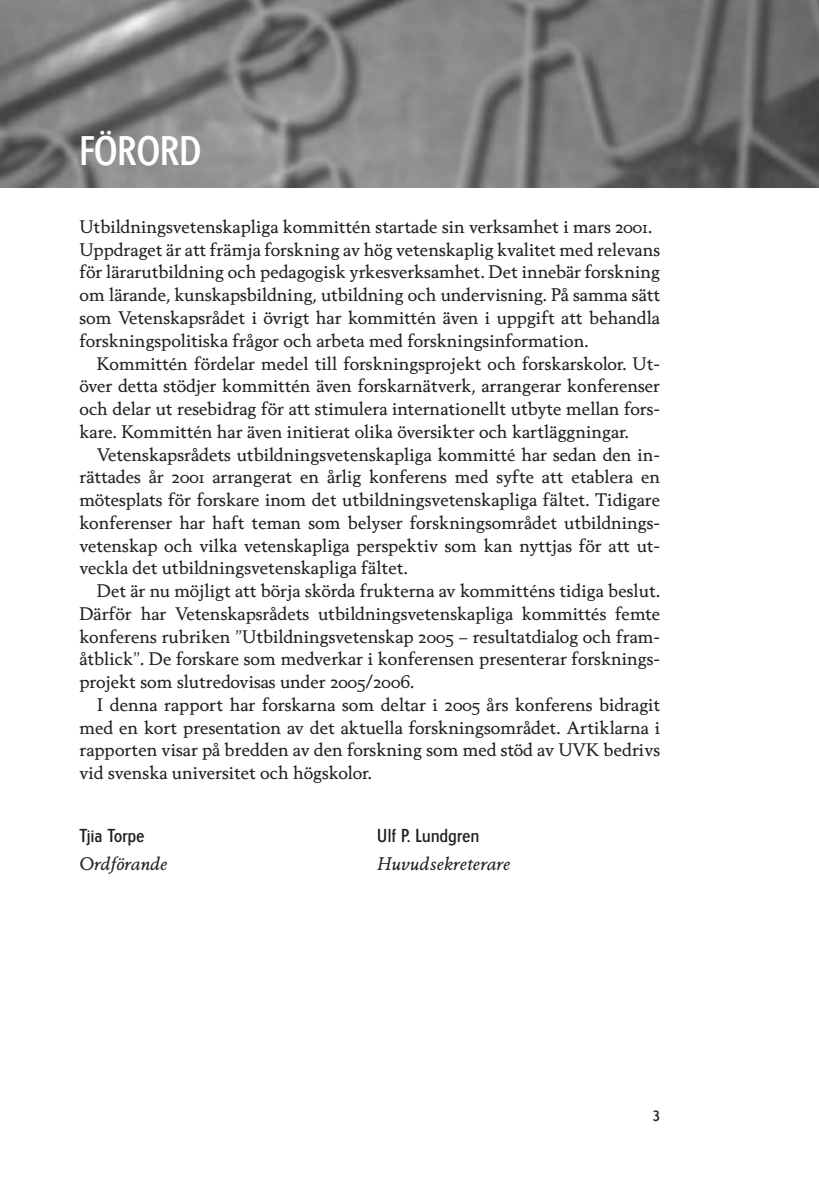
<style>
.page{position:relative;width:819px;height:1201px;background:#fff}
.page>*{position:absolute;margin:0;border:0;box-sizing:border-box;transform-origin:0 0}
.VR_B_Kapitelrubrik{font:38.5px "Esseltube";color:#fff}
.VR_F_Bröd_Indrag{font:17.5px/22.8px "Berling Nova Text Pro";color:#231f20;text-align:justify}
.VR_E_Bröd_Utan_Indrag{font:17.5px/22.8px "Berling Nova Text Pro";color:#231f20;text-align:justify}
.VR_E_Bröd_Utan_Indrag-2{font:italic 17.5px "Berling Nova Text Pro";color:#231f20}
.VR_D_Underrubrik_2{font:17.5px "Esseltube";letter-spacing:.02em;color:#231f20}
.t1{font:14px "Esseltube";color:#231f20}
</style>
<div class="page">
<img style="left:0;top:0;width:819px;height:187px">
<p class="VR_B_Kapitelrubrik" style="left:79px;top:128px;width:124px">FÖRORD</p>
<p class="VR_E_Bröd_Utan_Indrag" style="left:79px;top:215px;width:574px">Utbildningsvetenskapliga kommittén startade sin verksamhet i mars 2001.</p>
<p class="VR_E_Bröd_Utan_Indrag" style="left:79px;top:237px;width:582px">Uppdraget är att främja forskning av hög vetenskaplig kvalitet med relevans för lärarutbildning och pedagogisk yrkesverksamhet. Det innebär forskning om lärande, kunskapsbildning, utbildning och undervisning. På samma sätt som Vetenskapsrådet i övrigt har kommittén även i uppgift att behandla forskningspolitiska frågor och arbeta med forskningsinformation.</p>
<p class="VR_F_Bröd_Indrag" style="left:79px;top:351px;width:582px;text-indent:18px">Kommittén fördelar medel till forskningsprojekt och forskarskolor. Ut&shy;över detta stödjer kommittén även forskarnätverk, arrangerar konferenser och delar ut resebidrag för att stimulera internationellt utbyte mellan fors&shy;kare. Kommittén har även initierat olika översikter och kartläggningar.</p>
<p class="VR_F_Bröd_Indrag" style="left:79px;top:442px;width:582px;text-indent:18px">Vetenskapsrådets utbildningsvetenskapliga kommitté har sedan den in&shy;rättades år 2001 arrangerat en årlig konferens med syfte att etablera en mötesplats för forskare inom det utbildningsvetenskapliga fältet. Tidigare konferenser har haft teman som belyser forskningsområdet utbildnings&shy;vetenskap och vilka vetenskapliga perspektiv som kan nyttjas för att ut&shy;veckla det utbildningsvetenskapliga fältet.</p>
<p class="VR_F_Bröd_Indrag" style="left:79px;top:579px;width:582px;text-indent:18px">Det är nu möjligt att börja skörda frukterna av kommitténs tidiga beslut.<br>Därför har Vetenskapsrådets utbildningsvetenskapliga kommittés femte konferens rubriken ”Utbildningsvetenskap 2005 – resultatdialog och fram&shy;åtblick”. De forskare som medverkar i konferensen presenterar forsknings&shy;projekt som slutredovisas under 2005/2006.</p>
<p class="VR_F_Bröd_Indrag" style="left:79px;top:692px;width:582px;text-indent:18px">I denna rapport har forskarna som deltar i 2005 års konferens bidragit med en kort presentation av det aktuella forskningsområdet. Artiklarna i rapporten visar på bredden av den forskning som med stöd av UVK bedrivs vid svenska universitet och högskolor.</p>
<p class="VR_D_Underrubrik_2" style="left:79px;top:825px;width:66px">Tjia Torpe</p>
<p class="VR_D_Underrubrik_2" style="left:377px;top:825px;width:104px">Ulf P. Lundgren</p>
<p class="VR_E_Bröd_Utan_Indrag-2" style="left:79px;top:853px;width:90px">Ordförande</p>
<p class="VR_E_Bröd_Utan_Indrag-2" style="left:377px;top:853px;width:135px">Huvudsekreterare</p>
<p class="t1" style="left:652px;top:1107px;width:9px">3</p>
</div>
